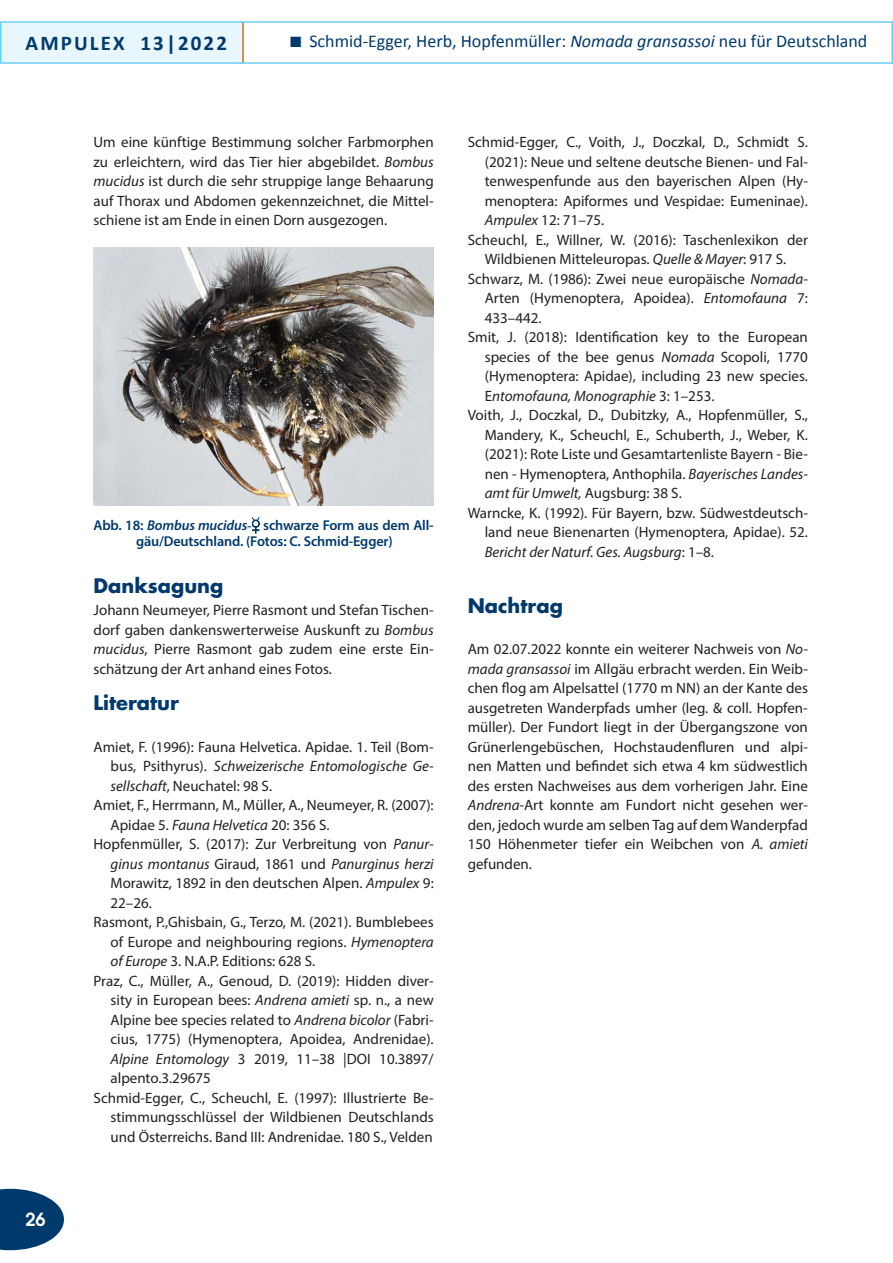
<style>
.page{position:relative;width:893px;height:1263px;background:#fff}
.page>*{position:absolute;margin:0;border:0;box-sizing:border-box;transform-origin:0 0}
.t1{font:700 21px "Calibri";letter-spacing:.1em;color:#00396c}
.t2{font:700 19.5px "Futura";color:#00396c}
.t3{font:18px "Calibri";color:#00396c}
.t4{font:600 18px "Avant Garde";color:#fff}
.t5{font:15px/19.5px "Myriad Pro";color:#231f20;text-align:justify}
.t6{font:italic 15px "Myriad Pro";color:#231f20}
.t7{font:600 14.25px/16.5px "Myriad Pro";letter-spacing:-.01em;color:#00396c;text-align:center}
.s1{font-style:italic}
.s2{font-family:"Times New Roman";font-weight:400}
.s3{font-style:normal}
</style>
<div class="page">
<div style="left:238px;top:21px;width:655px;height:43px;border:2px solid #6ecff6"></div>
<svg style="left:0;top:1189px;width:64px;height:61px"></svg>
<div style="left:0;top:21px;width:244px;height:43px;background:#e8f6fe;border:2px solid #6ecff6"></div>
<hr style="left:242px;top:23px;width:2px;height:39px;background:#e28726">
<img style="left:94px;top:248px;width:340px;height:257px">
<svg style="left:252px;top:517px;width:8px;height:17px"></svg>
<h1 class="t1" style="left:26px;top:29px;width:203px">AMPULEX 13|2022</h1>
<p class="t3" style="left:309px;top:30px;width:559px">Schmid-Egger, Herb, Hopfenmüller: <span class="s1">Nomada gransassoi</span> neu für Deutschland</p>
<p class="t4" style="left:26px;top:1208px;width:22px">26</p>
<p class="t5" style="left:94px;top:132px;width:342px">Um eine künftige Bestimmung solcher Farbmorphen zu erleichtern, wird das Tier hier abgebildet. <span class="s1">Bombus mucidus</span> ist durch die sehr struppige lange Behaarung auf Thorax und Abdomen gekennzeichnet, die Mittel&shy;schiene ist am Ende in einen Dorn ausgezogen.</p>
<p class="t7" style="left:94px;top:516px;width:342px">Abb. 18: <span class="s1">Bombus mucidus</span><span class="s2">-</span> schwarze Form aus dem All&shy;gäu/Deutschland. (Fotos: C. Schmid-Egger)</p>
<h2 class="t2" style="left:94px;top:573px;width:131px">Danksagung</h2>
<p class="t5" style="left:94px;top:600px;width:342px">Johann Neumeyer, Pierre Rasmont und Stefan Tischen&shy;dorf gaben dankenswerterweise Auskunft zu <span class="s1">Bombus mucidus</span>, Pierre Rasmont gab zudem eine erste Ein&shy;schätzung der Art anhand eines Fotos.</p>
<h2 class="t2" style="left:94px;top:690px;width:87px">Literatur</h2>
<p class="t5" style="left:94px;top:737px;width:342px">Amiet, F. (1996): Fauna Helvetica. Apidae. 1. Teil (Bom-</p>
<p class="t6" style="left:111px;top:757px;width:325px"><span class="s3">bus, Psithyrus).</span> Schweizerische Entomologische Ge-</p>
<p class="t5" style="left:111px;top:776px;width:163px"><span class="s1">sellschaft</span>, Neuchatel: 98 S.</p>
<p class="t5" style="left:94px;top:795px;width:342px">Amiet, F., Herrmann, M., Müller, A., Neumeyer, R. (2007):</p>
<p class="t5" style="left:111px;top:815px;width:221px">Apidae 5. <span class="s1">Fauna Helvetica</span> 20: 356 S.</p>
<p class="t5" style="left:94px;top:834px;width:342px">Hopfenmüller, S. (2017): Zur Verbreitung von <span class="s1">Panur-</span></p>
<p class="t6" style="left:111px;top:854px;width:325px">ginus montanus <span class="s3">Giraud, 1861 und</span> Panurginus herzi</p>
<p class="t5" style="left:111px;top:873px;width:325px">Morawitz, 1892 in den deutschen Alpen. <span class="s1">Ampulex</span> 9:</p>
<p class="t5" style="left:111px;top:893px;width:43px">22–26.</p>
<p class="t5" style="left:94px;top:912px;width:342px">Rasmont, P.,Ghisbain, G., Terzo, M. (2021). Bumblebees</p>
<p class="t5" style="left:111px;top:932px;width:325px">of Europe and neighbouring regions. <span class="s1">Hymenoptera</span></p>
<p class="t5" style="left:111px;top:951px;width:206px"><span class="s1">of Europe</span> 3. N.A.P. Editions: 628 S.</p>
<p class="t5" style="left:94px;top:971px;width:342px">Praz, C., Müller, A., Genoud, D. (2019): Hidden diver-</p>
<p class="t5" style="left:111px;top:990px;width:325px">sity in European bees: <span class="s1">Andrena amieti</span> sp. n., a new</p>
<p class="t5" style="left:111px;top:1010px;width:325px">Alpine bee species related to <span class="s1">Andrena bicolor</span> (Fabri-</p>
<p class="t5" style="left:111px;top:1029px;width:325px">cius, 1775) (Hymenoptera, Apoidea, Andrenidae).</p>
<p class="t5" style="left:111px;top:1049px;width:325px"><span class="s1">Alpine Entomology</span> 3 2019, 11–38 |DOI 10.3897/</p>
<p class="t5" style="left:111px;top:1068px;width:102px">alpento.3.29675</p>
<p class="t5" style="left:94px;top:1088px;width:342px">Schmid-Egger, C., Scheuchl, E. (1997): Illustrierte Be-</p>
<p class="t5" style="left:111px;top:1107px;width:325px">stimmungsschlüssel der Wildbienen Deutschlands</p>
<p class="t5" style="left:111px;top:1127px;width:324px">und Österreichs. Band III: Andrenidae. 180 S., Velden</p>
<p class="t5" style="left:468px;top:132px;width:342px">Schmid-Egger, C., Voith, J., Doczkal, D., Schmidt S.</p>
<p class="t5" style="left:485px;top:152px;width:325px">(2021): Neue und seltene deutsche Bienen- und Fal-</p>
<p class="t5" style="left:485px;top:171px;width:325px">tenwespenfunde aus den bayerischen Alpen (Hy-</p>
<p class="t5" style="left:485px;top:191px;width:325px">menoptera: Apiformes und Vespidae: Eumeninae).</p>
<p class="t5" style="left:485px;top:210px;width:121px"><span class="s1">Ampulex</span> 12: 71–75.</p>
<p class="t5" style="left:468px;top:230px;width:342px">Scheuchl, E., Willner, W. (2016): Taschenlexikon der</p>
<p class="t5" style="left:485px;top:249px;width:303px">Wildbienen Mitteleuropas. <span class="s1">Quelle &amp; Mayer</span>: 917 S.</p>
<p class="t5" style="left:468px;top:269px;width:342px">Schwarz, M. (1986): Zwei neue europäische <span class="s1">Nomada</span>-</p>
<p class="t5" style="left:485px;top:288px;width:325px">Arten (Hymenoptera, Apoidea). <span class="s1">Entomofauna</span> 7:</p>
<p class="t5" style="left:485px;top:308px;width:58px">433–442.</p>
<p class="t5" style="left:468px;top:327px;width:342px">Smit, J. (2018): Identification key to the European</p>
<p class="t5" style="left:485px;top:347px;width:325px">species of the bee genus <span class="s1">Nomada</span> Scopoli, 1770</p>
<p class="t5" style="left:485px;top:366px;width:325px">(Hymenoptera: Apidae), including 23 new species.</p>
<p class="t6" style="left:485px;top:386px;width:231px"><span class="s3">E</span>ntomofauna, Monographie <span class="s3">3: 1–253.</span></p>
<p class="t5" style="left:468px;top:405px;width:342px">Voith, J., Doczkal, D., Dubitzky, A., Hopfenmüller, S.,</p>
<p class="t5" style="left:485px;top:425px;width:325px">Mandery, K., Scheuchl, E., Schuberth, J., Weber, K.</p>
<p class="t5" style="left:485px;top:444px;width:325px">(2021): Rote Liste und Gesamtartenliste Bayern - Bie-</p>
<p class="t5" style="left:485px;top:464px;width:325px">nen - Hymenoptera, Anthophila. <span class="s1">Bayerisches Landes-</span></p>
<p class="t6" style="left:485px;top:484px;width:199px">amt für Umwelt, <span class="s3">Augsburg: 38 S.</span></p>
<p class="t5" style="left:468px;top:503px;width:342px">Warncke, K. (1992). Für Bayern, bzw. Südwestdeutsch-</p>
<p class="t5" style="left:485px;top:522px;width:325px">land neue Bienenarten (Hymenoptera, Apidae). 52.</p>
<p class="t6" style="left:485px;top:542px;width:231px">Bericht der Naturf. Ges. Augsburg<span class="s3">: 1–8.</span></p>
<h2 class="t2" style="left:468px;top:592px;width:97px">Nachtrag</h2>
<p class="t5" style="left:468px;top:639px;width:342px">Am 02.07.2022 konnte ein weiterer Nachweis von <span class="s1">No&shy;mada gransassoi</span> im Allgäu erbracht werden. Ein Weib&shy;chen flog am Alpelsattel (1770 m NN) an der Kante des ausgetreten Wanderpfads umher (leg. &amp; coll. Hopfen&shy;müller). Der Fundort liegt in der Übergangszone von Grünerlengebüschen, Hochstaudenfluren und alpi&shy;nen Matten und befindet sich etwa 4 km südwestlich des ersten Nachweises aus dem vorherigen Jahr. Eine <span class="s1">Andrena</span>-Art konnte am Fundort nicht gesehen wer&shy;den, jedoch wurde am selben Tag auf dem Wanderpfad 150 Höhenmeter tiefer ein Weibchen von <span class="s1">A. amieti </span>gefunden.</p>
</div>
